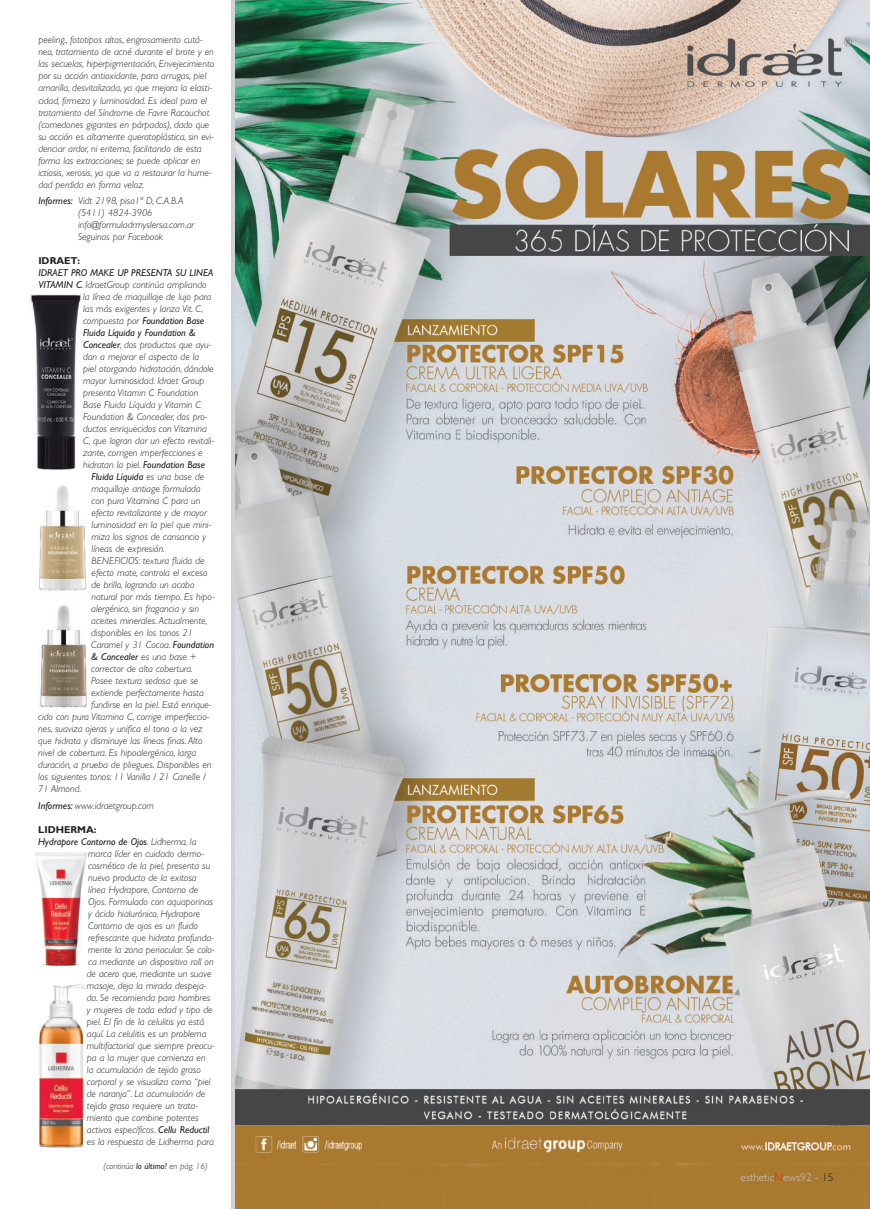
<style>
.page{position:relative;width:870px;height:1209px;background:#fff}
.page>*{position:absolute;margin:0;border:0;box-sizing:border-box;transform-origin:0 0}
.t1{font:300 11.25px "Gill Sans";color:#c7c8ca}
.t2{font:italic 300 10px/12px "Gill Sans";color:#231f20}
.t3{font:italic 10px "Gill Sans";color:#231f20}
.t4{font:700 10px "Gill Sans";color:#231f20}
.t5{font:italic 300 8.75px "Gill Sans";color:#231f20}
.s1{font-weight:400}
.s2{font-weight:300}
.s3{color:#ea2924}
.s4{color:#231f20}
</style>
<div class="page">
<img style="left:235px;top:0;width:634px;height:1208px">
<img style="left:30px;top:293px;width:51px;height:176px">
<img style="left:39px;top:485px;width:48px;height:106px">
<img style="left:38px;top:605px;width:49px;height:103px">
<img style="left:36px;top:852px;width:51px;height:114px">
<svg style="left:39px;top:1146px;width:44px;height:2px"></svg>
<img style="left:38px;top:984px;width:48px;height:162px">
<p class="t2" style="left:38px;top:35px;width:177px">peeling., fototipos altos, engrosamiento cutá&shy;neo, tratamiento de acné durante el brote y en las secuelas, hiperpigmentación, Envejecimiento por su acción antioxidante, para arrugas, piel amarilla, desvitalizada, ya que mejora la elasti&shy;cidad, firmeza y luminosidad. Es ideal para el tratamiento del Síndrome de Favre Racouchot (comedones gigantes en párpados), dado que su acción es altamente queratoplástica, sin evi&shy;denciar ardor, ni eritema, facilitando de esta forma las extracciones; se puede aplicar en ictiosis, xerosis, ya que va a restaurar la hume&shy;dad perdida en forma veloz.</p>
<p class="t2" style="left:78px;top:195px;width:118px;text-indent:-40px"><span class="s1">Informes:</span> Vidt 2198, piso1º D, C.A.B.A (5411) 4824-3906 info@formuladrmyslersa.com.ar<br>Seguinos por Facebook</p>
<p class="t4" style="left:38px;top:257px;width:43px">IDRAET:</p>
<p class="t3" style="left:38px;top:269px;width:176px">IDRAET PRO MAKE UP PRESENTA SU LINEA</p>
<p class="t2" style="left:38px;top:279px;width:170px"><span class="s1">VITAMIN C</span>. IdraetGroup continúa ampliando</p>
<p class="t2" style="left:83px;top:291px;width:129px">la línea de maquillaje de lujo para</p>
<p class="t2" style="left:83px;top:303px;width:121px">las más exigentes y lanza Vit. C,</p>
<p class="t3" style="left:83px;top:317px;width:123px"><span class="s2">compuesta por</span> Foundation Base</p>
<p class="t3" style="left:83px;top:329px;width:114px">Fluida Líquida y Foundation &amp;</p>
<p class="t2" style="left:83px;top:339px;width:130px"><span class="s1">Concealer</span>, dos productos que ayu-</p>
<p class="t2" style="left:83px;top:351px;width:118px">dan a mejorar el aspecto de la</p>
<p class="t2" style="left:83px;top:363px;width:132px">piel otorgando hidratación, dándole</p>
<p class="t2" style="left:83px;top:375px;width:123px">mayor luminosidad. Idraet Group</p>
<p class="t2" style="left:83px;top:387px;width:117px">presenta Vitamin C Foundation</p>
<p class="t2" style="left:83px;top:399px;width:119px">Base Fluida Líquida y Vitamin C</p>
<p class="t2" style="left:83px;top:411px;width:126px">Foundation &amp; Concealer, dos pro-</p>
<p class="t2" style="left:83px;top:423px;width:125px">ductos enriquecidos con Vitamina</p>
<p class="t2" style="left:83px;top:435px;width:133px">C, que logran dar un efecto revitali-</p>
<p class="t2" style="left:83px;top:447px;width:121px">zante, corrigen imperfecciones e</p>
<p class="t2" style="left:83px;top:459px;width:123px">hidratan la piel. <span class="s1">Foundation Base</span></p>
<p class="t3" style="left:92px;top:473px;width:114px">Fluida Líquida <span class="s2">es una base de</span></p>
<p class="t2" style="left:92px;top:483px;width:111px">maquillaje antiage formulada</p>
<p class="t2" style="left:92px;top:495px;width:110px">con pura Vitamina C para un</p>
<p class="t2" style="left:92px;top:507px;width:117px">efecto revitalizante y de mayor</p>
<p class="t2" style="left:92px;top:519px;width:121px">luminosidad en la piel que mini-</p>
<p class="t2" style="left:92px;top:531px;width:116px">miza los signos de cansancio y</p>
<p class="t2" style="left:92px;top:543px;width:75px">líneas de expresión.</p>
<p class="t2" style="left:92px;top:555px;width:114px">BENEFICIOS: textura fluida de</p>
<p class="t2" style="left:92px;top:567px;width:118px">efecto mate, controla el exceso</p>
<p class="t2" style="left:92px;top:579px;width:104px">de brillo, logrando un acabo</p>
<p class="t2" style="left:92px;top:591px;width:125px">natural por más tiempo. Es hipo-</p>
<p class="t2" style="left:91px;top:603px;width:109px">alergénico, sin fragancia y sin</p>
<p class="t2" style="left:91px;top:615px;width:118px">aceites minerales.Actualmente,</p>
<p class="t2" style="left:91px;top:627px;width:103px">disponibles en los tonos 21</p>
<p class="t2" style="left:91px;top:639px;width:124px">Caramel y 31 Cocoa. <span class="s1">Foundation</span></p>
<p class="t3" style="left:91px;top:653px;width:107px">&amp; Concealer <span class="s2">es una base +</span></p>
<p class="t2" style="left:91px;top:663px;width:103px">corrector de alta cobertura.</p>
<p class="t2" style="left:91px;top:675px;width:109px">Posee textura sedosa que se</p>
<p class="t2" style="left:91px;top:687px;width:114px">extiende perfectamente hasta</p>
<p class="t2" style="left:91px;top:699px;width:122px">fundirse en la piel. Está enrique-</p>
<p class="t2" style="left:38px;top:711px;width:173px">cido con pura Vitamina C, corrige imperfeccio-</p>
<p class="t2" style="left:38px;top:723px;width:166px">nes, suaviza ojeras y unifica el tono a la vez</p>
<p class="t2" style="left:38px;top:735px;width:166px">que hidrata y disminuye las líneas finas.Alto</p>
<p class="t2" style="left:38px;top:747px;width:159px">nivel de cobertura. Es hipoalergénico, larga</p>
<p class="t2" style="left:38px;top:759px;width:174px">duración, a prueba de pliegues. Disponibles en</p>
<p class="t2" style="left:38px;top:771px;width:169px">los siguientes tonos: 11 Vanilla / 21 Canelle /</p>
<p class="t2" style="left:38px;top:783px;width:44px">71 Almond.</p>
<p class="t2" style="left:38px;top:800px;width:117px"><span class="s1">Informes:</span> www.idraetgroup.com</p>
<p class="t4" style="left:38px;top:825px;width:60px">LIDHERMA:</p>
<p class="t3" style="left:38px;top:837px;width:160px">Hydrapore Contorno de Ojos<span class="s2">. Lidherma, la</span></p>
<p class="t2" style="left:88px;top:848px;width:117px">marca líder en cuidado dermo-</p>
<p class="t2" style="left:88px;top:860px;width:124px">cosmético de la piel, presenta su</p>
<p class="t2" style="left:88px;top:872px;width:110px">nuevo producto de la exitosa</p>
<p class="t2" style="left:88px;top:884px;width:112px">línea Hydrapore, Contorno de</p>
<p class="t2" style="left:88px;top:896px;width:126px">Ojos. Formulado con aquaporinas</p>
<p class="t2" style="left:88px;top:908px;width:113px">y ácido hialurónico, Hydrapore</p>
<p class="t2" style="left:88px;top:920px;width:111px">Contorno de ojos es un fluido</p>
<p class="t2" style="left:88px;top:932px;width:127px">refrescante que hidrata profunda-</p>
<p class="t2" style="left:88px;top:944px;width:128px">mente la zona periocular. Se colo-</p>
<p class="t2" style="left:88px;top:956px;width:127px">ca mediante un dispositivo roll on</p>
<p class="t2" style="left:87px;top:968px;width:126px">de acero que, mediante un suave</p>
<p class="t2" style="left:87px;top:980px;width:121px">masaje, deja la mirada despeja-</p>
<p class="t2" style="left:87px;top:992px;width:125px">da. Se recomienda para hombres</p>
<p class="t2" style="left:87px;top:1004px;width:127px">y mujeres de toda edad y tipo de</p>
<p class="t2" style="left:87px;top:1016px;width:119px">piel. El fin de la celulitis ya está</p>
<p class="t2" style="left:87px;top:1028px;width:121px">aquí. La celulitis es un problema</p>
<p class="t2" style="left:87px;top:1040px;width:129px">multifactorial que siempre preocu-</p>
<p class="t2" style="left:87px;top:1052px;width:120px">pa a la mujer que comienza en</p>
<p class="t2" style="left:87px;top:1064px;width:115px">la acumulación de tejido graso</p>
<p class="t2" style="left:87px;top:1076px;width:125px">corporal y se visualiza como “piel</p>
<p class="t2" style="left:87px;top:1088px;width:120px">de naranja”. La acumulación de</p>
<p class="t2" style="left:87px;top:1100px;width:113px">tejido graso requiere un trata-</p>
<p class="t2" style="left:87px;top:1112px;width:113px">miento que combine potentes</p>
<p class="t2" style="left:87px;top:1124px;width:124px">activos específicos. <span class="s1">Cellu Reductil</span></p>
<p class="t2" style="left:87px;top:1136px;width:128px">es la respuesta de Lidherma para</p>
<p class="t5" style="left:103px;top:1162px;width:106px">(continúa <span class="s1">lo último!</span> en pág. 16)</p>
<p class="t1" style="left:740px;top:1172px;width:94px">esthetic<span class="s3">N</span>ews92 - <span class="s4">15</span></p>
</div>
